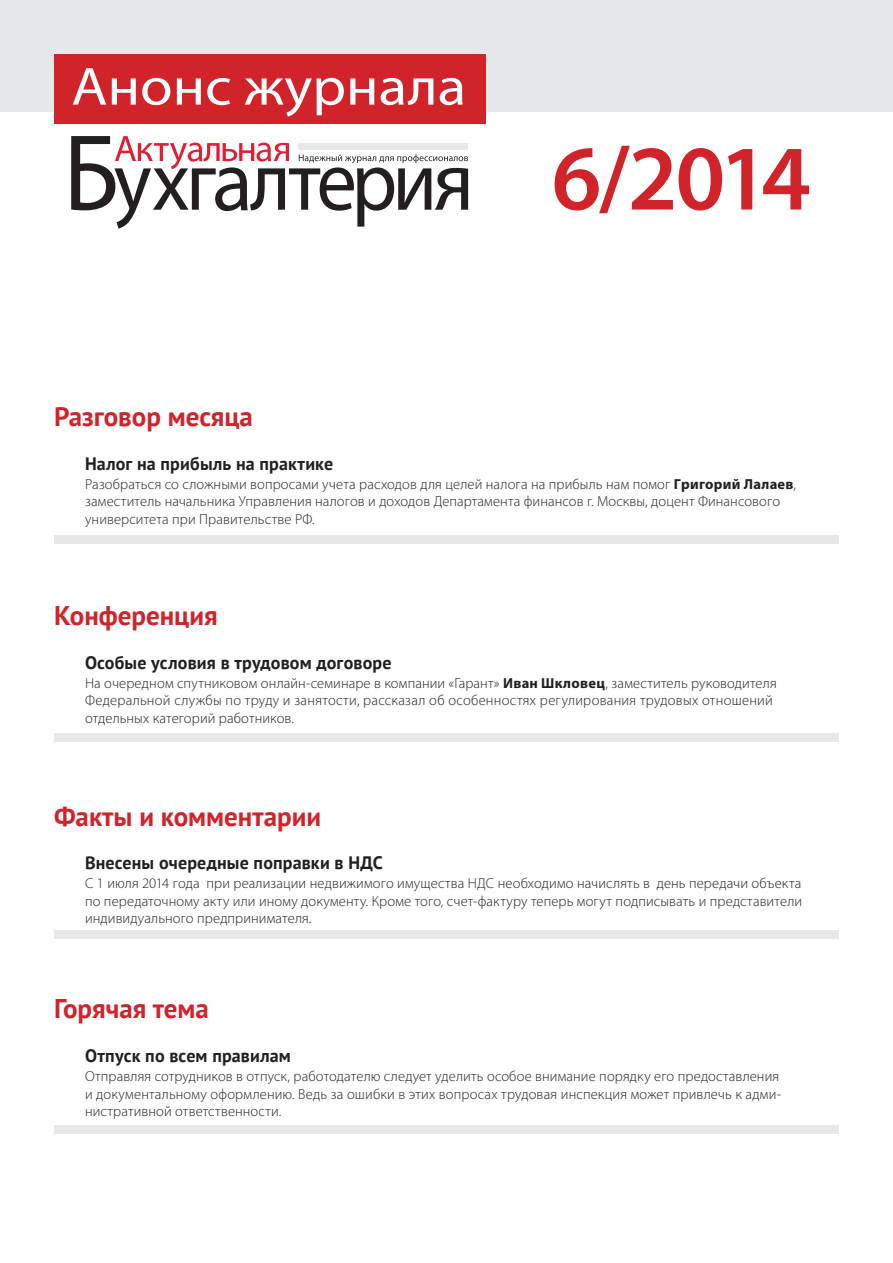
<style>
.page{position:relative;width:893px;height:1263px;background:#fff}
.page>*{position:absolute;margin:0;border:0;box-sizing:border-box;transform-origin:0 0}
.t1{font:600 93px "Myriad Pro";color:#d1232a}
.t2{font:54px "Myriad Pro";color:#fff;scale:1.1 1}
.Index_SubTitle{font:700 27px "PT Sans";color:#d1232a}
.Index_Items2{font:700 18px "PT Sans";letter-spacing:.01em;color:#231f20}
.Index_Comment2{font:300 14.55px/17.4px "Myriad Pro";letter-spacing:.01em;color:#231f20}
.s1{font-weight:700}
</style>
<div class="page">
<div style="left:0;top:0;width:893px;height:112px;background:#e6e7e9"></div>
<div style="left:54px;top:54px;width:432px;height:70px;background:#d1232a"></div>
<svg style="left:71px;top:136px;width:397px;height:93px"></svg>
<div style="left:299px;top:143px;width:169px;height:7px;background:#e6e7e9"></div>
<div style="left:54px;top:535px;width:785px;height:9px;background:#e6e7e9"></div>
<div style="left:54px;top:733px;width:785px;height:9px;background:#e6e7e9"></div>
<div style="left:54px;top:930px;width:785px;height:9px;background:#e6e7e9"></div>
<div style="left:54px;top:1125px;width:785px;height:8px;background:#e6e7e9"></div>
<p class="t2" style="left:71px;top:53px;width:361px">Анонс журнала</p>
<p class="Index_SubTitle" style="left:54px;top:399px;width:200px">Разговор месяца</p>
<p class="t1" style="left:552px;top:119px;width:261px">6/2014</p>
<p class="Index_Items2" style="left:85px;top:452px;width:250px">Налог на прибыль на практике</p>
<p class="Index_Comment2" style="left:85px;top:475px;width:712px">Разобраться со сложными вопросами учета расходов для целей налога на прибыль нам помог <span class="s1">Григорий Лалаев</span>, заместитель начальника Управления налогов и доходов Департамента финансов г. Москвы, доцент Финансового университета при Правительстве РФ.</p>
<p class="Index_SubTitle" style="left:54px;top:598px;width:165px">Конференция</p>
<p class="Index_Items2" style="left:85px;top:650px;width:308px">Особые условия в трудовом договоре</p>
<p class="Index_Comment2" style="left:85px;top:674px;width:693px">На очередном спутниковом онлайн-семинаре в компании «Гарант» <span class="s1">Иван Шкловец</span>, заместитель руководителя<br>Федеральной службы по труду и занятости, рассказал об особенностях регулирования трудовых отношений отдельных категорий работников.</p>
<p class="Index_SubTitle" style="left:54px;top:798px;width:269px">Факты и комментарии</p>
<p class="Index_Items2" style="left:85px;top:851px;width:299px">Внесены очередные поправки в НДС</p>
<p class="Index_Comment2" style="left:85px;top:875px;width:719px;text-align:justify">С 1 июля 2014 года при реализации недвижимого имущества НДС необходимо начислять в день передачи объекта по передаточному акту или иному документу. Кроме того, счет-фактуру теперь могут подписывать и представители индивидуального предпринимателя.</p>
<p class="Index_SubTitle" style="left:54px;top:991px;width:156px">Горячая тема</p>
<p class="Index_Items2" style="left:85px;top:1044px;width:207px">Отпуск по всем правилам</p>
<p class="Index_Comment2" style="left:85px;top:1067px;width:697px;text-align:justify">Отправляя сотрудников в отпуск, работодателю следует уделить особое внимание порядку его предоставления и документальному оформлению. Ведь за ошибки в этих вопросах трудовая инспекция может привлечь к адми&shy;нистративной ответственности.</p>
</div>
